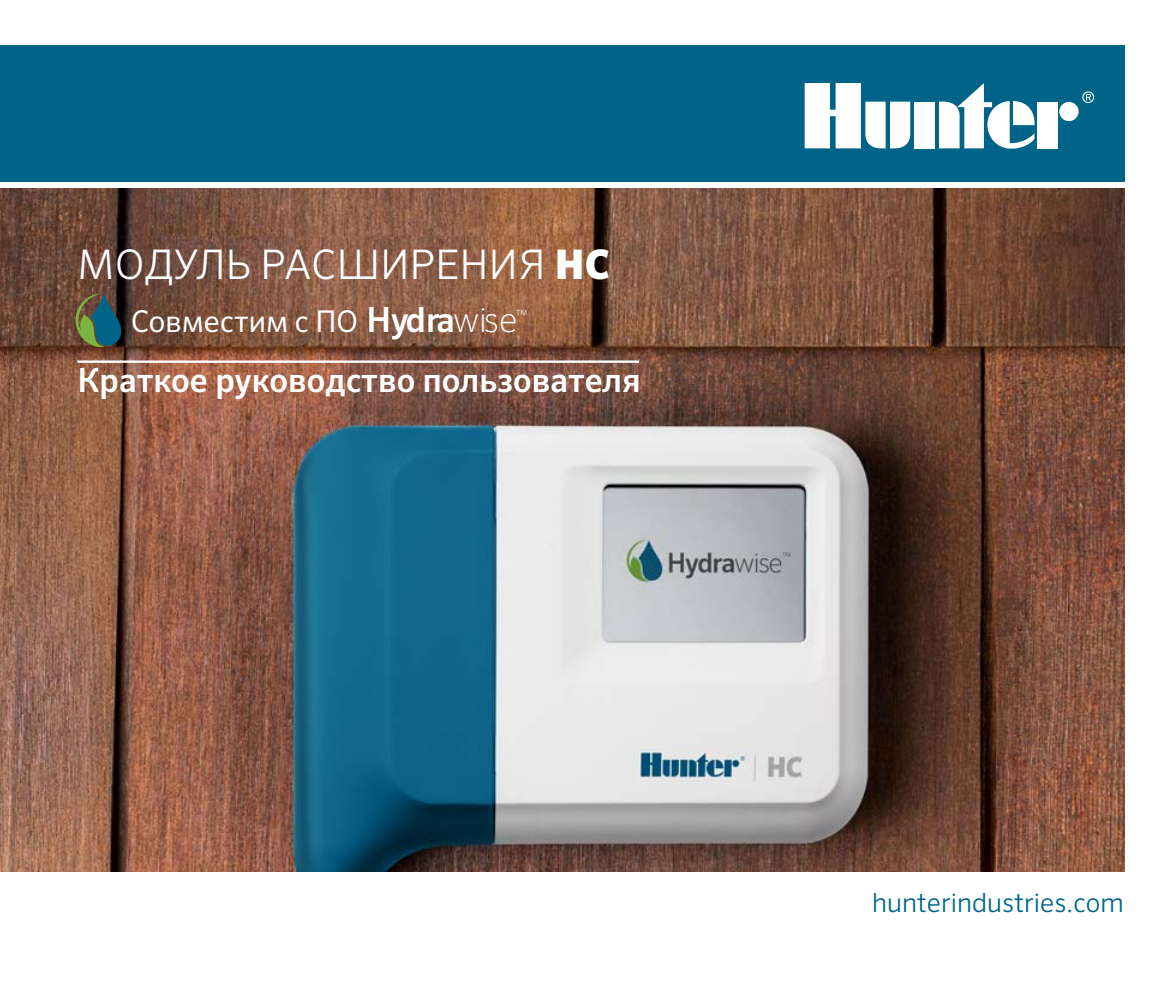
<style>
.page{position:relative;width:1170px;height:990px;background:#fff}
.page>*{position:absolute;margin:0;border:0;box-sizing:border-box;transform-origin:0 0}
.t1{font:300 40.75px "Sero Pro";letter-spacing:.01em;color:#fff}
.t2{font:500 33.5px "Sero Pro";color:#fff}
.t3{font:30px "Sero Pro";color:#fff}
.t4{font:300 26.5px "Sero Pro";color:#006488}
.t5{font:100 15.5px "Sero Pro";color:#fff}
.s1{font-weight:900}
.s2{font-weight:500;font-size:34.75px}
.s3{font-weight:200;font-size:34.75px}
</style>
<div class="page">
<div style="left:0;top:45px;width:1125px;height:137px;background:#006488"></div>
<svg style="left:1082px;top:91px;width:12px;height:12px"></svg>
<div style="left:914px;top:102px;width:21px;height:46px;background:#fff"></div>
<div style="left:1059px;top:102px;width:20px;height:19px;background:#fff;border-radius:50%"></div>
<div style="left:1038px;top:102px;width:20px;height:46px;background:#fff"></div>
<svg style="left:939px;top:83px;width:96px;height:66px"></svg>
<svg style="left:805px;top:83px;width:105px;height:66px"></svg>
<img style="left:0;top:189px;width:1125px;height:683px">
<hr style="left:77px;top:360px;width:562px;height:3px;background:#fff">
<svg style="left:76px;top:293px;width:46px;height:54px;background:#3d5f52"></svg>
<p class="t1" style="left:78px;top:240px;width:534px">МОДУЛЬ РАСШИРЕНИЯ <span class="s1">HC</span></p>
<p class="t3" style="left:131px;top:304px;width:388px">Совместим с ПО <span class="s2">Hydra</span><span class="s3">wise</span></p>
<p class="t5" style="left:516px;top:306px;width:13px">™</p>
<p class="t2" style="left:77px;top:359px;width:565px">Краткое руководство пользователя</p>
<p class="t4" style="left:872px;top:886px;width:253px">hunterindustries.com</p>
</div>
